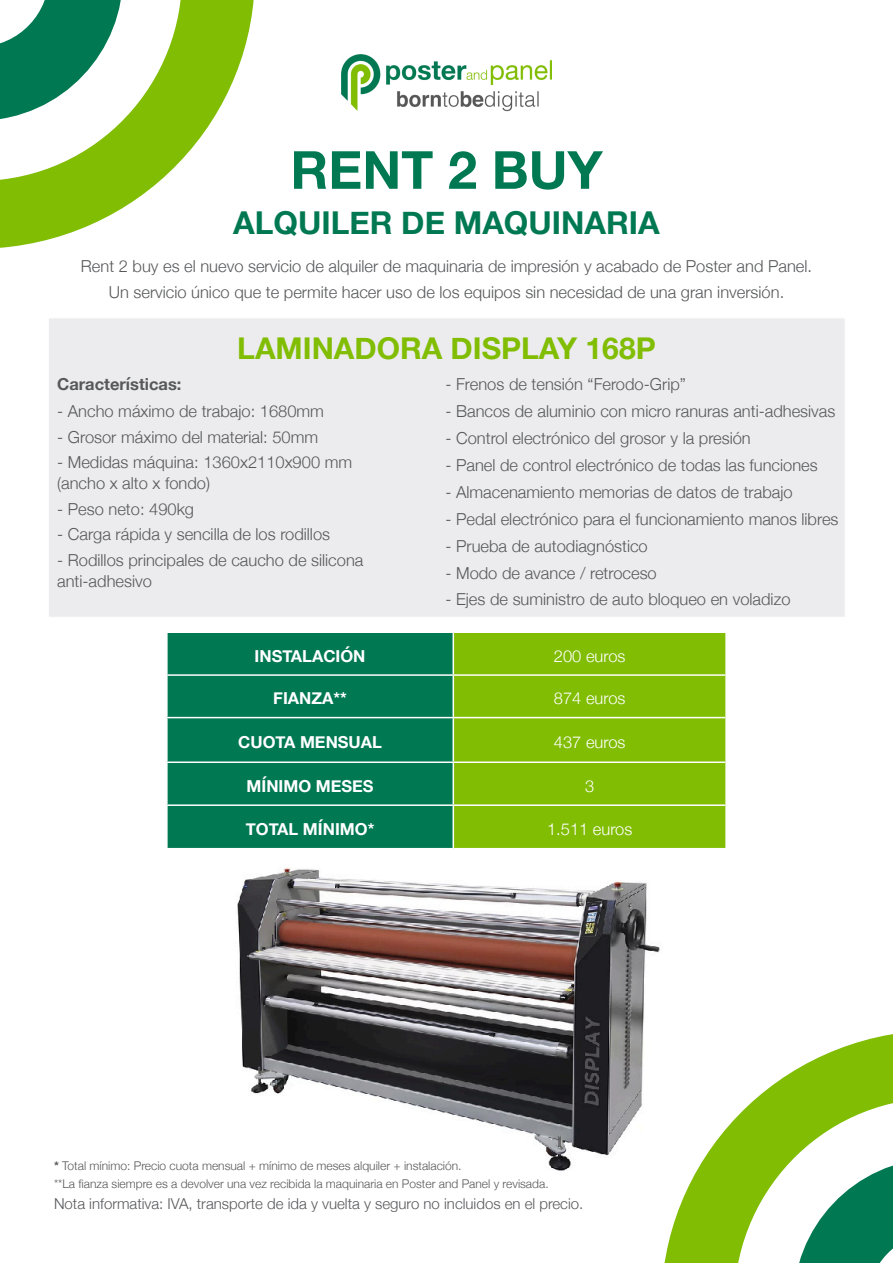
<style>
.page{position:relative;width:893px;height:1263px;background:#fff}
.page>*{position:absolute;margin:0;border:0;box-sizing:border-box;transform-origin:0 0}
.t1{font:700 52.5px "Helvetica Neue";color:#007852}
.t2{font:700 31.5px "Helvetica Neue";color:#007852}
.t3{font:700 30px "Helvetica Neue";color:#81bd03}
.t4{font:300 16.5px "Helvetica Neue";color:#57585a}
.t5{font:700 16.5px "Helvetica Neue";color:#fff}
.t6{font:300 16.5px "Helvetica Neue";color:#fff}
.t7{font:700 16.5px "Helvetica Neue";color:#57585a}
.t8{font:300 15px "Helvetica Neue";color:#57585a}
.t9{font:300 12px "Helvetica Neue";color:#57585a}
.s1{font-weight:700}
</style>
<div class="page">
<img style="left:237px;top:868px;width:423px;height:303px">
<div style="left:48px;top:317px;width:797px;height:301px;background:#ececee;border:1px solid #fff"></div>
<svg style="left:0;top:0;width:254px;height:248px"></svg>
<svg style="left:0;top:0;width:194px;height:193px"></svg>
<img style="left:341px;top:55px;width:211px;height:57px">
<div style="left:168px;top:633px;width:285px;height:215px;background:#007852"></div>
<div style="left:454px;top:633px;width:271px;height:215px;background:#81bd03"></div>
<hr style="left:166px;top:674px;width:287px;height:2px;background:#fff">
<hr style="left:453px;top:674px;width:272px;height:2px;background:#fff">
<hr style="left:166px;top:717px;width:287px;height:1px;background:#fff">
<hr style="left:453px;top:717px;width:272px;height:1px;background:#fff">
<hr style="left:166px;top:761px;width:287px;height:2px;background:#fff">
<hr style="left:453px;top:761px;width:272px;height:2px;background:#fff">
<hr style="left:166px;top:804px;width:287px;height:2px;background:#fff">
<hr style="left:453px;top:804px;width:272px;height:2px;background:#fff">
<svg style="left:645px;top:1014px;width:248px;height:249px"></svg>
<svg style="left:722px;top:1086px;width:171px;height:177px"></svg>
<p class="t1" style="left:290px;top:129px;width:314px">RENT 2 BUY</p>
<p class="t2" style="left:233px;top:198px;width:428px">ALQUILER DE MAQUINARIA</p>
<p class="t4" style="left:81px;top:253px;width:733px">Rent 2 buy es el nuevo servicio de alquiler de maquinaria de impresión y acabado de Poster and Panel.</p>
<p class="t4" style="left:109px;top:278px;width:677px">Un servicio único que te permite hacer uso de los equipos sin necesidad de una gran inversión.</p>
<p class="t3" style="left:237px;top:324px;width:420px">LAMINADORA DISPLAY 168P</p>
<p class="t7" style="left:57px;top:371px;width:126px">Características:</p>
<p class="t4" style="left:57px;top:398px;width:268px">- Ancho máximo de trabajo: 1680mm</p>
<p class="t4" style="left:57px;top:424px;width:262px">- Grosor máximo del material: 50mm</p>
<p class="t4" style="left:57px;top:449px;width:297px">- Medidas máquina: 1360x2110x900 mm</p>
<p class="t4" style="left:57px;top:470px;width:154px">(ancho x alto x fondo)</p>
<p class="t4" style="left:57px;top:496px;width:138px">- Peso neto: 490kg</p>
<p class="t4" style="left:57px;top:521px;width:274px">- Carga rápida y sencilla de los rodillos</p>
<p class="t4" style="left:57px;top:547px;width:308px">- Rodillos principales de caucho de silicona</p>
<p class="t4" style="left:57px;top:568px;width:96px">anti-adhesivo</p>
<p class="t4" style="left:445px;top:371px;width:242px">- Frenos de tensión “Ferodo-Grip”</p>
<p class="t4" style="left:445px;top:398px;width:391px">- Bancos de aluminio con micro ranuras anti-adhesivas</p>
<p class="t4" style="left:445px;top:425px;width:307px">- Control electrónico del grosor y la presión</p>
<p class="t4" style="left:445px;top:452px;width:374px">- Panel de control electrónico de todas las funciones</p>
<p class="t4" style="left:445px;top:479px;width:349px">- Almacenamiento memorias de datos de trabajo</p>
<p class="t4" style="left:445px;top:506px;width:395px">- Pedal electrónico para el funcionamiento manos libres</p>
<p class="t4" style="left:445px;top:533px;width:204px">- Prueba de autodiagnóstico</p>
<p class="t4" style="left:445px;top:560px;width:213px">- Modo de avance / retroceso</p>
<p class="t4" style="left:445px;top:585px;width:347px">- Ejes de suministro de auto bloqueo en voladizo</p>
<p class="t5" style="left:255px;top:643px;width:112px">INSTALACIÓN</p>
<p class="t6" style="left:554px;top:642px;width:73px">200 euros</p>
<p class="t5" style="left:273px;top:685px;width:75px">FIANZA**</p>
<p class="t6" style="left:554px;top:685px;width:73px">874 euros</p>
<p class="t5" style="left:238px;top:729px;width:145px">CUOTA MENSUAL</p>
<p class="t6" style="left:554px;top:729px;width:73px">437 euros</p>
<p class="t5" style="left:247px;top:773px;width:129px">MÍNIMO MESES</p>
<p class="t6" style="left:585px;top:772px;width:11px">3</p>
<p class="t5" style="left:246px;top:816px;width:130px">TOTAL MÍNIMO*</p>
<p class="t6" style="left:547px;top:816px;width:87px">1.511 euros</p>
<p class="t9" style="left:54px;top:1156px;width:409px"><span class="s1">*</span> Total mínimo: Precio cuota mensual + mínimo de meses alquiler + instalación.</p>
<p class="t9" style="left:54px;top:1174px;width:496px">**La fianza siempre es a devolver una vez recibida la maquinaria en Poster and Panel y revisada.</p>
<p class="t8" style="left:54px;top:1191px;width:531px">Nota informativa: IVA, transporte de ida y vuelta y seguro no incluidos en el precio.</p>
</div>
